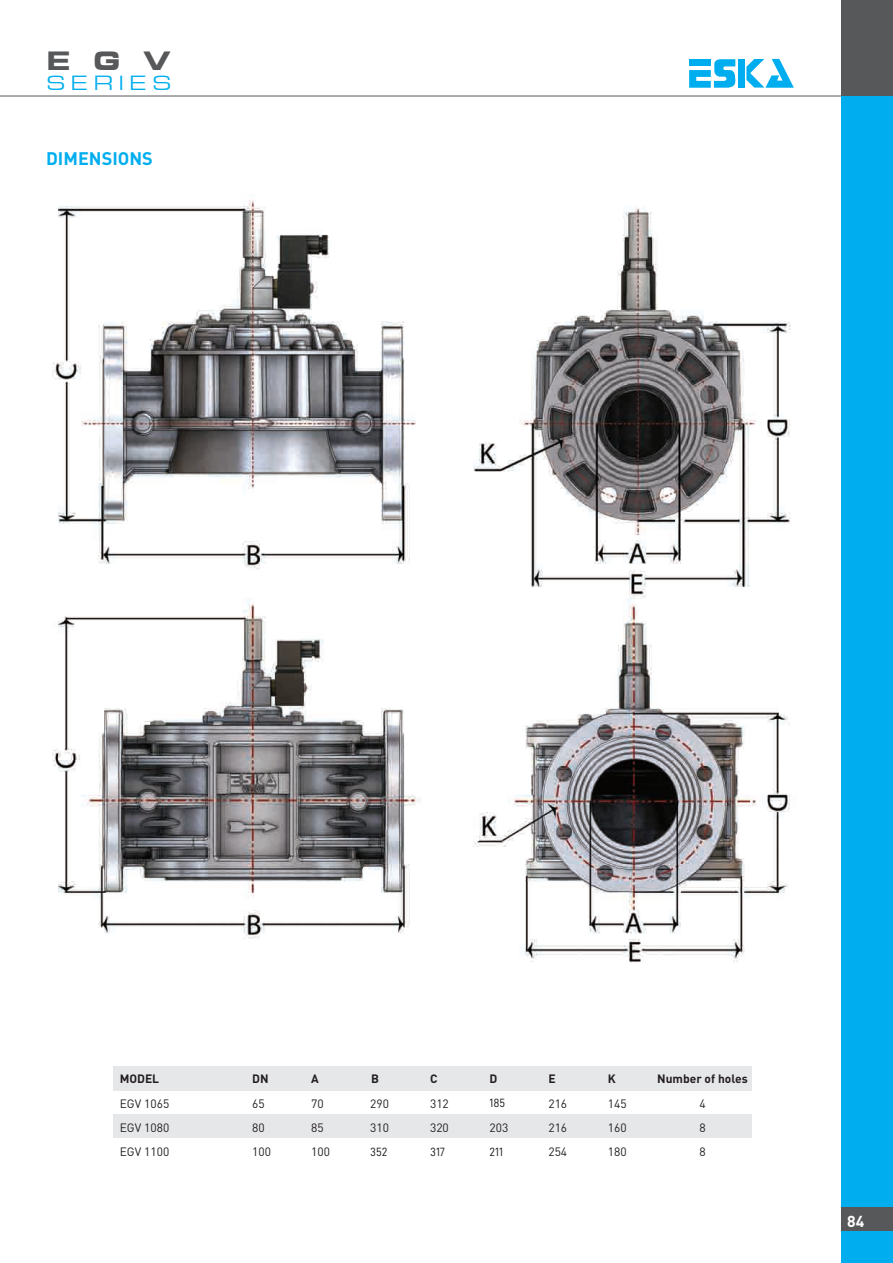
<style>
.page{position:relative;width:893px;height:1263px;background:#fff}
.page>*{position:absolute;margin:0;border:0;box-sizing:border-box;transform-origin:0 0}
.t1{font:700 27.6px "Eurostile Extended";color:#57585a}
.t2{font:21.45px "Eurostile Extended";letter-spacing:.24em;color:#00aeef}
.t3{font:18px "DINT Bold Tr";color:#00aeef}
.t4{font:15.75px "DINT Bold Tr";color:#fff}
.t5{font:12px/24px "DIN Tr";color:#231f20}
.t6{font:12px "DINT Bold Tr";color:#231f20}
.t7{font:12px "D DIN";color:#231f20}
</style>
<div class="page">
<div style="left:113px;top:1114px;width:638px;height:24px;background:#e6e7e9"></div>
<div style="left:113px;top:1066px;width:638px;height:25px;background:#e6e7e9"></div>
<img style="left:52px;top:200px;width:739px;height:763px">
<hr style="left:0;top:96px;width:849px;height:1px;background:#57585a">
<div style="left:738px;top:59px;width:7px;height:29px;background:#00aeef"></div>
<svg style="left:746px;top:59px;width:48px;height:29px"></svg>
<svg style="left:689px;top:59px;width:47px;height:29px"></svg>
<div style="left:842px;top:0;width:51px;height:1263px;background:#00aeef"></div>
<div style="left:842px;top:0;width:51px;height:96px;background:#57585a"></div>
<div style="left:842px;top:1207px;width:51px;height:24px;background:#57585a"></div>
<h1 class="t1" style="left:46px;top:45px;width:127px">EGV</h1>
<h2 class="t2" style="left:46px;top:71px;width:127px">SERIES</h2>
<h3 class="t3" style="left:46px;top:147px;width:108px">DIMENSIONS</h3>
<p class="t6" style="left:120px;top:1071px;width:41px">MODEL</p>
<p class="t6" style="left:371px;top:1071px;width:9px">B</p>
<p class="t6" style="left:430px;top:1071px;width:9px">C</p>
<p class="t5" style="left:430px;top:1091px;width:20px">312<br>320</p>
<p class="t7" style="left:430px;top:1145px;width:17px">317</p>
<p class="t6" style="left:252px;top:1071px;width:18px">DN</p>
<p class="t5" style="left:252px;top:1091px;width:20px">65<br>80<br>100</p>
<p class="t5" style="left:311px;top:1091px;width:20px">70<br>85<br>100</p>
<p class="t6" style="left:311px;top:1071px;width:9px">A</p>
<p class="t5" style="left:120px;top:1091px;width:51px;text-align:justify">EGV 1065<br>EGV 1080<br>EGV 1100</p>
<p class="t5" style="left:370px;top:1091px;width:20px">290<br>310</p>
<p class="t7" style="left:370px;top:1145px;width:19px">352</p>
<p class="t6" style="left:489px;top:1071px;width:9px">D</p>
<p class="t7" style="left:489px;top:1096px;width:17px">185</p>
<p class="t5" style="left:489px;top:1115px;width:20px">203</p>
<p class="t7" style="left:489px;top:1145px;width:15px">211</p>
<p class="t6" style="left:548px;top:1071px;width:9px">E</p>
<p class="t5" style="left:548px;top:1091px;width:20px;text-align:justify">216<br>216<br>254</p>
<p class="t6" style="left:608px;top:1071px;width:9px">K</p>
<p class="t5" style="left:608px;top:1091px;width:20px;text-align:justify">145<br>160<br>180</p>
<p class="t6" style="left:657px;top:1071px;width:92px">Number of holes</p>
<p class="t5" style="left:699px;top:1091px;width:8px;text-align:justify">4<br>8<br>8</p>
<h3 class="t4" style="left:847px;top:1211px;width:18px">84</h3>
</div>
